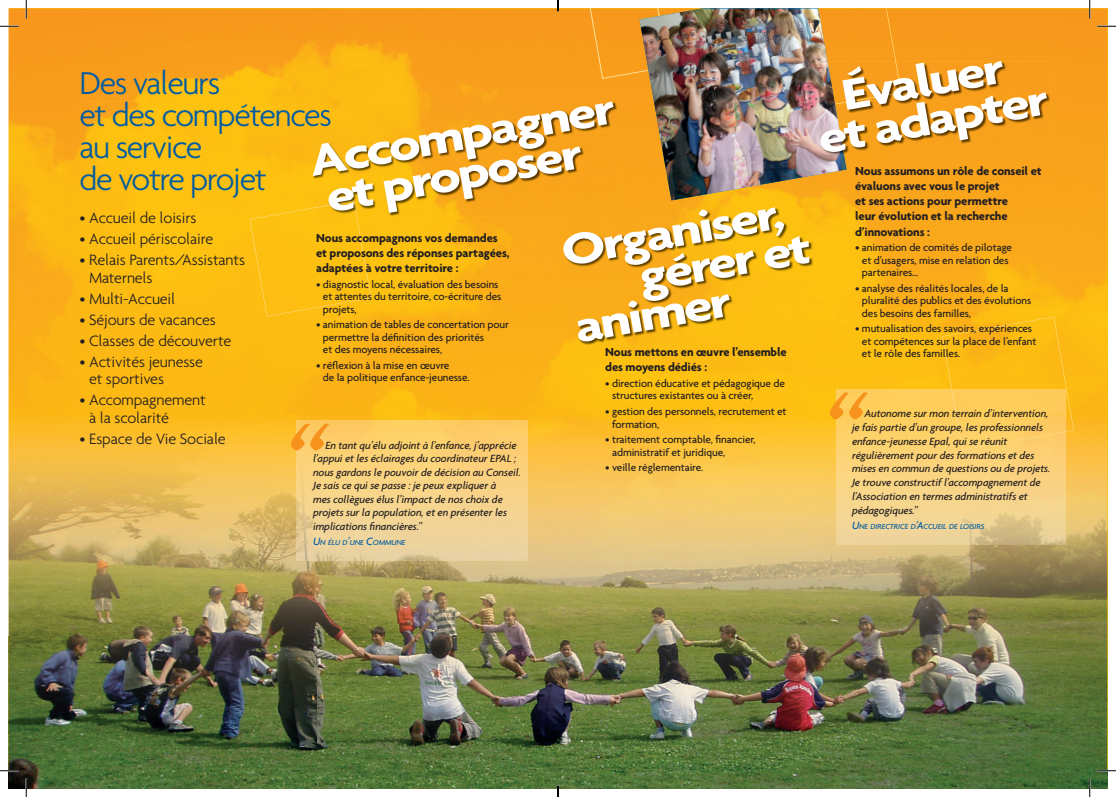
<style>
.page{position:relative;width:1116px;height:797px;background:#fff}
.page>*{position:absolute;margin:0;border:0;box-sizing:border-box;transform-origin:0 0}
.t1{font:700 46.88px/38.6px "Agenda";color:#fff;scale:1.25 1}
.t2{font:300 34.12px/31.9px "Agenda";letter-spacing:-.04em;color:#015ca3}
.t3{font:300 16.25px/17.5px "Agenda";letter-spacing:-.01em;color:#231f20}
.t4{font:700 12.5px/15.1px "Agenda";letter-spacing:-.01em;color:#231f20}
.t5{font:500 11.25px/12.5px "Agenda";letter-spacing:-.01em;color:#231f20}
.t6{font:italic 500 11.25px/13.8px "Agenda";letter-spacing:-.01em;color:#231f20}
.t7{font:italic 500 7.88px "Agenda";letter-spacing:-.015em;color:#015ca3}
.s1{font-size:11.25px}
</style>
<div class="page">
<img style="left:9px;top:9px;width:307px;height:405px">
<img style="left:316px;top:9px;width:323px;height:133px">
<div style="left:901px;top:9px;width:206px;height:88px;background:#f89a1c"></div>
<img style="left:1020px;top:97px;width:87px;height:314px">
<img style="left:617px;top:142px;width:403px;height:90px">
<img style="left:316px;top:217px;width:263px;height:197px">
<img style="left:800px;top:232px;width:220px;height:179px">
<div style="left:579px;top:345px;width:221px;height:69px;background:#fdbf11"></div>
<img style="left:799px;top:411px;width:30px;height:3px">
<img style="left:1074px;top:411px;width:33px;height:3px">
<img style="left:81px;top:101px;width:251px;height:33px">
<img style="left:9px;top:769px;width:1098px;height:19px">
<img style="left:9px;top:414px;width:307px;height:355px">
<img style="left:316px;top:414px;width:519px;height:44px">
<img style="left:1063px;top:414px;width:44px;height:355px">
<img style="left:492px;top:458px;width:351px;height:311px">
<img style="left:843px;top:545px;width:220px;height:224px">
<img style="left:316px;top:560px;width:176px;height:209px">
<div style="left:589px;top:9px;width:50px;height:70px;background:#f89b1c"></div>
<div style="left:249px;top:200px;width:122px;height:116px;background:#fdc011"></div>
<img style="left:313px;top:102px;width:304px;height:115px">
<img style="left:313px;top:102px;width:19px;height:32px">
<img style="left:313px;top:200px;width:44px;height:17px">
<img style="left:564px;top:208px;width:249px;height:137px">
<img style="left:564px;top:208px;width:53px;height:9px">
<div style="left:846px;top:9px;width:55px;height:52px;background:#f89a1c"></div>
<img style="left:297px;top:420px;width:230px;height:140px">
<svg style="left:291px;top:423px;width:38px;height:27px"></svg>
<img style="left:835px;top:389px;width:231px;height:156px">
<svg style="left:942px;top:316px;width:132px;height:134px;background:#fcc235"></svg>
<svg style="left:829px;top:392px;width:39px;height:27px"></svg>
<img style="left:639px;top:9px;width:207px;height:191px">
<img style="left:844px;top:61px;width:206px;height:95px">
<img style="left:844px;top:61px;width:57px;height:43px">
<img style="left:821px;top:61px;width:23px;height:95px">
<svg style="left:0;top:25px;width:19px;height:2px"></svg>
<svg style="left:1097px;top:25px;width:18px;height:2px"></svg>
<svg style="left:0;top:770px;width:19px;height:1px"></svg>
<svg style="left:1097px;top:770px;width:18px;height:1px"></svg>
<svg style="left:25px;top:0;width:2px;height:19px"></svg>
<svg style="left:25px;top:778px;width:2px;height:19px"></svg>
<svg style="left:1088px;top:0;width:2px;height:19px"></svg>
<svg style="left:1088px;top:778px;width:2px;height:19px"></svg>
<svg style="left:557px;top:0;width:2px;height:11px"></svg>
<svg style="left:557px;top:785px;width:2px;height:12px"></svg>
<h1 class="t1" style="left:808px;top:81px;width:188px;text-align:center;rotate:-10deg">Évaluer<br>et adapter</h1>
<h2 class="t2" style="left:79px;top:66px;width:254px">Des valeurs<br>et des compétences au service<br>de votre projet</h2>
<h3 class="t3" style="left:79px;top:209px;width:118px">• Accueil de loisirs</h3>
<h3 class="t3" style="left:79px;top:230px;width:135px">• Accueil périscolaire</h3>
<h3 class="t3" style="left:89px;top:251px;width:157px;text-indent:-10px">• Relais Parents/Assistants<br>Maternels</h3>
<h3 class="t3" style="left:79px;top:289px;width:97px">• Multi-Accueil</h3>
<h3 class="t3" style="left:79px;top:310px;width:138px">• Séjours de vacances</h3>
<h3 class="t3" style="left:79px;top:331px;width:153px">• Classes de découverte</h3>
<h3 class="t3" style="left:89px;top:353px;width:115px;text-indent:-10px">• Activités jeunesse et sportives</h3>
<h3 class="t3" style="left:89px;top:391px;width:118px;text-indent:-10px">• Accompagnement à la scolarité</h3>
<h3 class="t3" style="left:79px;top:430px;width:148px">• Espace de Vie Sociale</h3>
<h1 class="t1" style="left:306px;top:141px;width:249px;rotate:-10deg">Accompagner et proposer</h1>
<p class="t4" style="left:316px;top:230px;width:195px">Nous accompagnons vos demandes et proposons des réponses partagées, adaptées à votre territoire :</p>
<p class="t5" style="left:323px;top:278px;width:180px;text-indent:-7px">• diagnostic local, évaluation des besoins et attentes du territoire, co-écriture des projets,</p>
<p class="t5" style="left:323px;top:318px;width:188px;text-indent:-7px">• animation de tables de concertation pour permettre la définition des priorités<br>et des moyens nécessaires,</p>
<p class="t5" style="left:323px;top:359px;width:148px;text-indent:-7px">• réflexion à la mise en œuvre<br>de la politique enfance-jeunesse.</p>
<p class="t4" style="left:855px;top:163px;width:188px">Nous assumons un rôle de conseil et évaluons avec vous le projet<br>et ses actions pour permettre<br>leur évolution et la recherche d’innovations :</p>
<p class="t5" style="left:862px;top:241px;width:152px;text-indent:-7px">• animation de comités de pilotage et d’usagers, mise en relation des partenaires…</p>
<p class="t5" style="left:862px;top:282px;width:171px;text-indent:-7px">• analyse des réalités locales, de la pluralité des publics et des évolutions des besoins des familles,</p>
<p class="t5" style="left:862px;top:322px;width:176px;text-indent:-7px">• mutualisation des savoirs, expériences et compétences sur la place de l’enfant et le rôle des familles.</p>
<h1 class="t1" style="left:558px;top:231px;width:182px;rotate:-10deg">Organiser,</h1>
<h1 class="t1" style="left:635px;top:257px;width:141px;rotate:-10deg">gérer et</h1>
<h1 class="t1" style="left:571px;top:307px;width:128px;rotate:-10deg">animer</h1>
<p class="t4" style="left:605px;top:344px;width:183px">Nous mettons en œuvre l’ensemble des moyens dédiés :</p>
<p class="t5" style="left:612px;top:377px;width:174px;text-indent:-7px">• direction éducative et pédagogique de structures existantes ou à créer,</p>
<p class="t5" style="left:612px;top:405px;width:176px;text-indent:-7px">• gestion des personnels, recrutement et formation,</p>
<p class="t5" style="left:612px;top:433px;width:145px;text-indent:-7px">• traitement comptable, financier, administratif et juridique,</p>
<p class="t5" style="left:605px;top:461px;width:100px">• veille réglementaire.</p>
<p class="t6" style="left:852px;top:406px;width:200px;text-indent:12px">Autonome sur mon terrain d’intervention, je fais partie d’un groupe, les professionnels enfance-jeunesse Epal, qui se réunit régulièrement pour des formations et des mises en commun de questions ou de projets.<br>Je trouve constructif l’accompagnement de l’Association en termes administratifs et pédagogiques.”</p>
<p class="t7" style="left:852px;top:521px;width:134px"><span class="s1">U</span>NE DIRECTRICE D<span class="s1">’A</span>CCUEIL DE LOISIRS</p>
<p class="t6" style="left:313px;top:438px;width:209px;text-indent:12px">En tant qu’élu adjoint à l’enfance, j’apprécie l’appui et les éclairages du coordinateur EPAL ; nous gardons le pouvoir de décision au Conseil.<br>Je sais ce qui se passe : je peux expliquer à<br>mes collègues élus l’impact de nos choix de projets sur la population, et en présenter les implications financières.”</p>
<p class="t7" style="left:313px;top:537px;width:94px"><span class="s1">U</span>N ÉLU D<span class="s1">’</span>UNE <span class="s1">C</span>OMMUNE</p>
</div>
